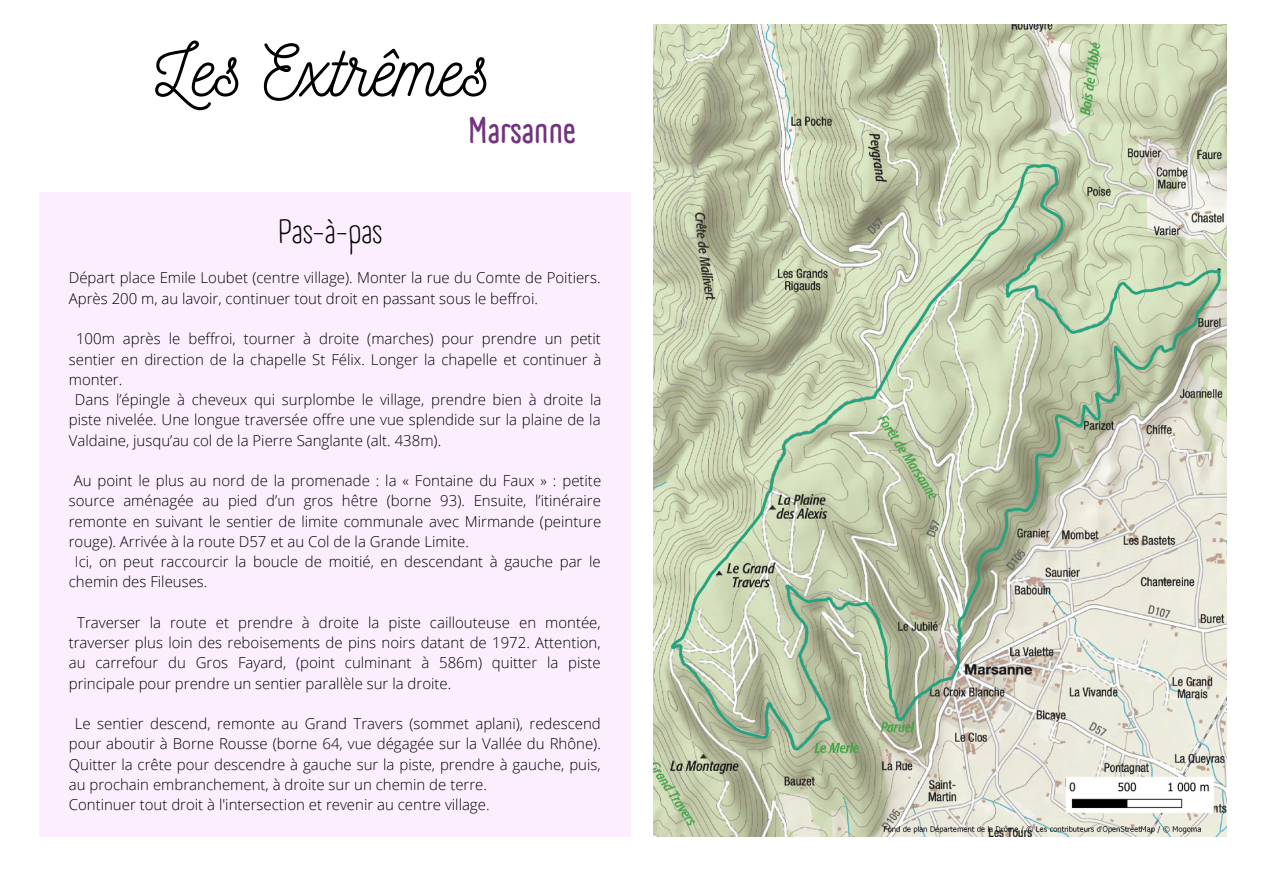
<style>
.page{position:relative;width:1263px;height:894px;background:#fff}
.page>*{position:absolute;margin:0;border:0;box-sizing:border-box;transform-origin:0 0}
.t1{font:72px "Nickainley";color:#000}
.t2{font:700 36px "A Day Without Sun Text";color:#73347f}
.t3{font:33px "A Day Without Sun Text";color:#000}
.t4{font:300 15px/20.2px "Open Sans";color:#000}
</style>
<div class="page">
<div style="left:39px;top:192px;width:592px;height:644px;background:#fceeff"></div>
<img style="left:653px;top:25px;width:574px;height:811px">
<h1 class="t1" style="left:155px;top:24px;width:337px">Les Extrêmes</h1>
<h2 class="t2" style="left:468px;top:109px;width:109px">Marsanne</h2>
<h3 class="t3" style="left:278px;top:211px;width:105px">Pas-à-pas</h3>
<p class="t4" style="left:69px;top:267px;width:533px">Départ place Emile Loubet (centre village). Monter la rue du Comte de Poitiers.<br>Après 200 m, au lavoir, continuer tout droit en passant sous le beffroi.</p>
<p class="t4" style="left:76px;top:328px;width:526px">100m après le beffroi, tourner à droite (marches) pour prendre un petit</p>
<p class="t4" style="left:69px;top:348px;width:534px">sentier en direction de la chapelle St Félix. Longer la chapelle et continuer à</p>
<p class="t4" style="left:69px;top:369px;width:55px">monter.</p>
<p class="t4" style="left:75px;top:389px;width:528px">Dans l’épingle à cheveux qui surplombe le village, prendre bien à droite la</p>
<p class="t4" style="left:69px;top:409px;width:533px">piste nivelée. Une longue traversée offre une vue splendide sur la plaine de la</p>
<p class="t4" style="left:69px;top:429px;width:374px">Valdaine, jusqu’au col de la Pierre Sanglante (alt. 438m).</p>
<p class="t4" style="left:74px;top:470px;width:529px">Au point le plus au nord de la promenade : la « Fontaine du Faux » : petite</p>
<p class="t4" style="left:69px;top:490px;width:534px">source aménagée au pied d’un gros hêtre (borne 93). Ensuite, l’itinéraire</p>
<p class="t4" style="left:69px;top:510px;width:534px">remonte en suivant le sentier de limite communale avec Mirmande (peinture</p>
<p class="t4" style="left:69px;top:530px;width:402px">rouge). Arrivée à la route D57 et au Col de la Grande Limite.</p>
<p class="t4" style="left:75px;top:551px;width:527px">Ici, on peut raccourcir la boucle de moitié, en descendant à gauche par le</p>
<p class="t4" style="left:69px;top:571px;width:140px">chemin des Fileuses.</p>
<p class="t4" style="left:69px;top:611px;width:533px;text-align:justify;text-indent:8px">Traverser la route et prendre à droite la piste caillouteuse en montée, traverser plus loin des reboisements de pins noirs datant de 1972. Attention, au carrefour du Gros Fayard, (point culminant à 586m) quitter la piste principale pour prendre un sentier parallèle sur la droite.</p>
<p class="t4" style="left:69px;top:713px;width:534px;text-indent:6px">Le sentier descend, remonte au Grand Travers (sommet aplani), redescend pour aboutir à Borne Rousse (borne 64, vue dégagée sur la Vallée du Rhône).<br>Quitter la crête pour descendre à gauche sur la piste, prendre à gauche, puis, au prochain embranchement, à droite sur un chemin de terre.<br>Continuer tout droit à l'intersection et revenir au centre village.</p>
</div>
